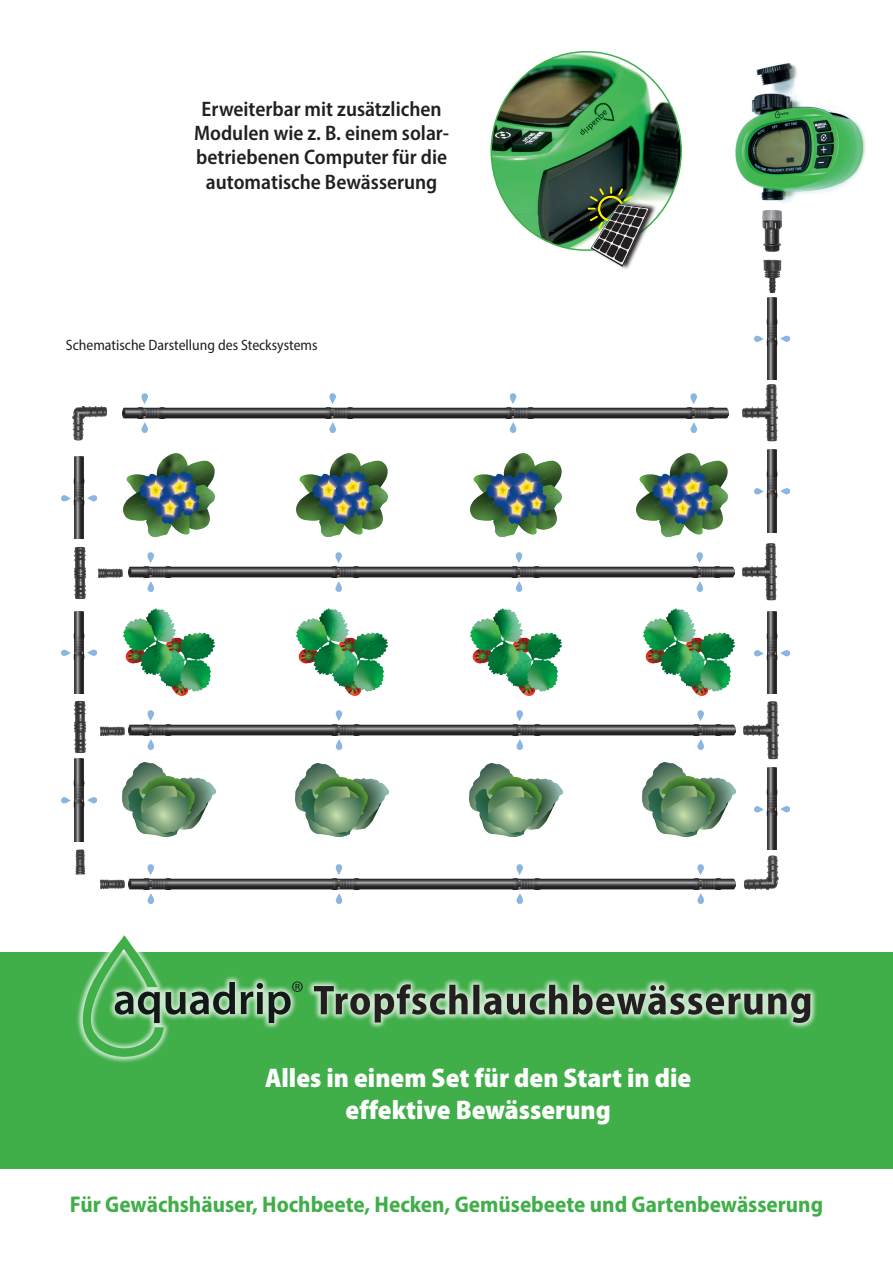
<style>
.page{position:relative;width:893px;height:1263px;background:#fff}
.page>*{position:absolute;margin:0;border:0;box-sizing:border-box;transform-origin:0 0}
.t1{font:900 semi-condensed 27px "Myriad Pro";color:#fff}
.t2{font:700 semi-condensed 22.8px "Myriad Pro";color:#40ae49}
.H2_Deutsch{font:600 semi-condensed 21px/24.5px "Myriad Pro";color:#231f20}
.H2_Deutsch-2{font:semi-condensed 15px "Myriad Pro";color:#231f20}
</style>
<div class="page">
<div style="left:0;top:952px;width:893px;height:217px;background:#40ae49"></div>
<img style="left:491px;top:52px;width:190px;height:198px">
<svg style="left:588px;top:187px;width:46px;height:15px"></svg>
<svg style="left:591px;top:200px;width:66px;height:69px"></svg>
<img style="left:588px;top:202px;width:63px;height:66px">
<div style="left:307px;top:977px;width:511px;height:53px;background:#fff;opacity:.75"></div>
<svg style="left:314px;top:984px;width:496px;height:39px"></svg>
<div style="left:76px;top:928px;width:222px;height:136px;background:#fff;opacity:.75"></div>
<svg style="left:80px;top:935px;width:155px;height:122px"></svg>
<svg style="left:241px;top:981px;width:62px;height:42px"></svg>
<img style="left:735px;top:63px;width:131px;height:140px">
<img style="left:636px;top:453px;width:92px;height:84px">
<img style="left:470px;top:453px;width:92px;height:84px">
<img style="left:296px;top:453px;width:92px;height:84px">
<img style="left:123px;top:453px;width:92px;height:84px">
<img style="left:123px;top:608px;width:92px;height:88px">
<img style="left:296px;top:608px;width:92px;height:88px">
<img style="left:470px;top:608px;width:92px;height:88px">
<img style="left:643px;top:608px;width:92px;height:88px">
<img style="left:122px;top:763px;width:93px;height:73px">
<img style="left:296px;top:763px;width:93px;height:73px">
<img style="left:469px;top:763px;width:93px;height:73px">
<img style="left:643px;top:763px;width:93px;height:73px">
<img style="left:122px;top:393px;width:607px;height:39px">
<img style="left:755px;top:300px;width:35px;height:79px">
<img style="left:755px;top:450px;width:35px;height:82px">
<img style="left:755px;top:611px;width:35px;height:83px">
<img style="left:755px;top:767px;width:35px;height:82px">
<img style="left:62px;top:456px;width:35px;height:82px">
<img style="left:62px;top:611px;width:35px;height:82px">
<img style="left:62px;top:700px;width:35px;height:140px">
<img style="left:74px;top:546px;width:13px;height:53px">
<img style="left:742px;top:379px;width:36px;height:63px">
<img style="left:742px;top:543px;width:35px;height:58px">
<img style="left:743px;top:701px;width:36px;height:59px">
<img style="left:744px;top:849px;width:35px;height:41px">
<img style="left:72px;top:406px;width:35px;height:35px">
<img style="left:85px;top:716px;width:44px;height:29px">
<img style="left:83px;top:558px;width:40px;height:29px">
<img style="left:762px;top:210px;width:20px;height:42px">
<img style="left:763px;top:259px;width:19px;height:41px">
<img style="left:100px;top:879px;width:29px;height:10px">
<img style="left:74px;top:840px;width:11px;height:35px">
<img style="left:129px;top:711px;width:606px;height:39px">
<img style="left:128px;top:553px;width:607px;height:39px">
<img style="left:129px;top:864px;width:606px;height:39px">
<p class="H2_Deutsch" style="left:202px;top:96px;width:242px">Erweiterbar mit zusätzlichen</p>
<p class="H2_Deutsch" style="left:194px;top:120px;width:255px">Modulen wie z. B. einem solar&shy;betriebenen Computer für die</p>
<p class="H2_Deutsch" style="left:206px;top:169px;width:233px">automatische Bewässerung</p>
<p class="H2_Deutsch-2" style="left:66px;top:336px;width:253px">Schematische Darstellung des Stecksystems</p>
<p class="t1" style="left:265px;top:1060px;width:428px">Alles in einem Set für den Start in die</p>
<p class="t1" style="left:346px;top:1092px;width:267px">effektive Bewässerung</p>
<p class="t2" style="left:70px;top:1189px;width:755px">Für Gewächshäuser, Hochbeete, Hecken, Gemüsebeete und Gartenbewässerung</p>
</div>
